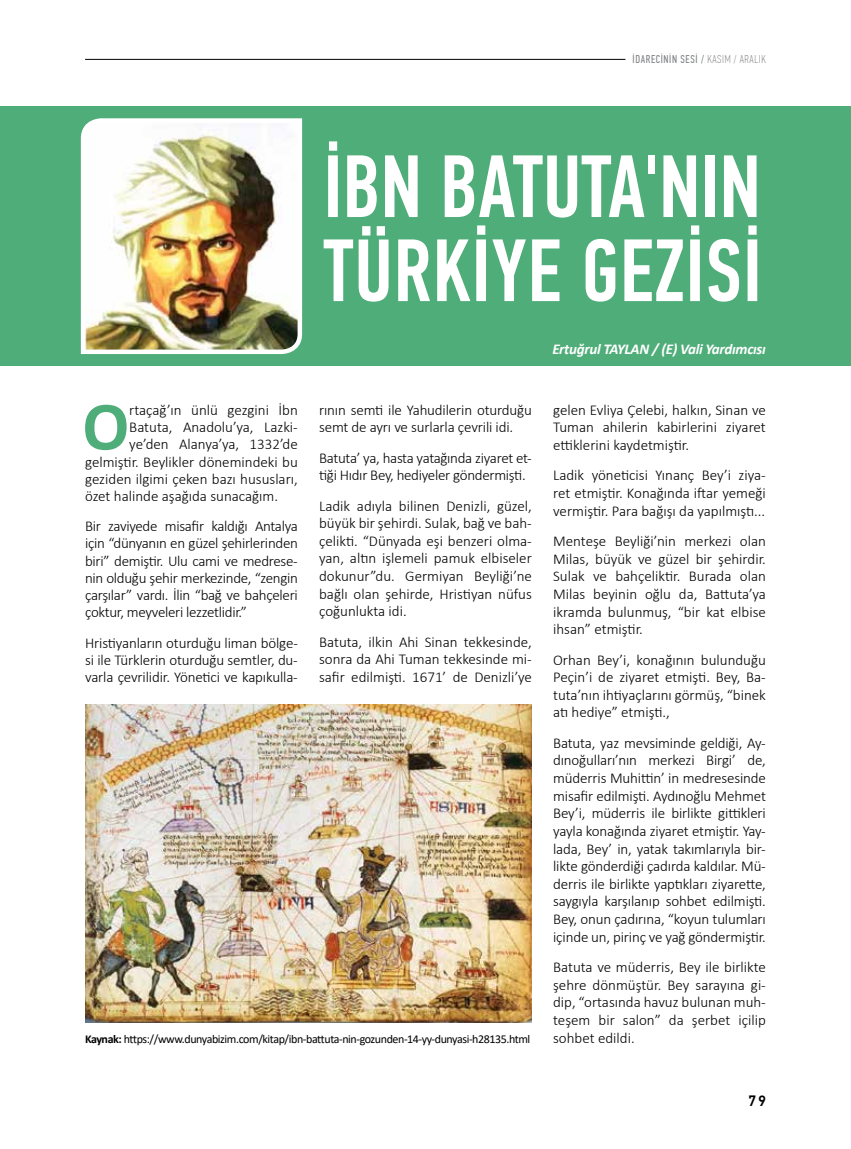
<style>
.page{position:relative;width:851px;height:1149px;background:#fff}
.page>*{position:absolute;margin:0;border:0;box-sizing:border-box;transform-origin:0 0}
.t1{font:500 88.5px/84px "PF Din Text Comp Pro";letter-spacing:.01em;color:#fff}
.t2{font:700 69.3px "Calibri";color:#4fad79}
.t3{font:300 15px/17.5px "Calibri";color:#000;text-align:justify}
.t4{font:300 15px/17.5px "Calibri";letter-spacing:-.02em;color:#000}
.t5{font:italic 700 15px "Calibri";letter-spacing:-.02em;color:#fff}
.t6{font:500 15px "PF Din Text Pro";color:#000}
.t7{font:12px "Calibri";letter-spacing:-.035em;color:#000}
.t8{font:11.25px "PF Din Text Comp Pro";letter-spacing:.055em;color:#808285}
.s1{font-weight:100}
.s2{font-weight:700}
</style>
<div class="page">
<hr style="left:85px;top:59px;width:540px;height:1px;background:#000">
<div style="left:0;top:106px;width:850px;height:260px;background:#4fad79"></div>
<img style="left:80px;top:118px;width:223px;height:236px">
<img style="left:85px;top:704px;width:446px;height:318px">
<p class="t8" style="left:632px;top:53px;width:135px">İDARECİNİN SESİ / <span class="s1">KASIM / ARALIK</span></p>
<h1 class="t1" style="left:323px;top:146px;width:440px">İBN BATUTA'NIN<br>TÜRKİYE GEZİSİ</h1>
<h2 class="t2" style="left:82px;top:377px;width:48px">O</h2>
<p class="t3" style="left:129px;top:401px;width:170px">rtaçağ’ın ünlü gezgini İbn</p>
<p class="t3" style="left:129px;top:418px;width:170px">Batuta, Anadolu’ya, Lazki-</p>
<p class="t3" style="left:129px;top:435px;width:170px">ye’den Alanya’ya, 1332’de</p>
<p class="t3" style="left:85px;top:452px;width:214px">gelmiştir. Beylikler dönemindeki bu</p>
<p class="t3" style="left:85px;top:470px;width:214px">geziden ilgimi çeken bazı hususları,</p>
<p class="t3" style="left:85px;top:487px;width:194px">özet halinde aşağıda sunacağım.</p>
<p class="t3" style="left:85px;top:517px;width:214px">Bir zaviyede misafir kaldığı Antalya için “dünyanın en güzel şehirlerinden biri” demiştir. Ulu cami ve medrese&shy;nin olduğu şehir merkezinde, “zengin çarşılar” vardı. İlin “bağ ve bahçeleri çoktur, meyveleri lezzetlidir.”</p>
<p class="t3" style="left:85px;top:633px;width:214px">Hristiyanların oturduğu liman bölge&shy;si ile Türklerin oturduğu semtler, du&shy;varla çevrilidir. Yönetici ve kapıkulla-</p>
<p class="t3" style="left:319px;top:401px;width:214px">rının semti ile Yahudilerin oturduğu semt de ayrı ve surlarla çevrili idi.</p>
<p class="t4" style="left:319px;top:448px;width:214px">Batuta’ ya, hasta yatağında ziyaret et&shy;tiği Hıdır Bey, hediyeler göndermişti.</p>
<p class="t3" style="left:319px;top:496px;width:214px">Ladik adıyla bilinen Denizli, güzel, büyük bir şehirdi. Sulak, bağ ve bah&shy;çelikti. “Dünyada eşi benzeri olma&shy;yan, altın işlemeli pamuk elbiseler dokunur”du. Germiyan Beyliği’ne bağlı olan şehirde, Hristiyan nüfus çoğunlukta idi.</p>
<p class="t3" style="left:319px;top:632px;width:214px">Batuta, ilkin Ahi Sinan tekkesinde, sonra da Ahi Tuman tekkesinde mi&shy;safir edilmişti. 1671’ de Denizli’ye</p>
<p class="t7" style="left:85px;top:1029px;width:446px"><span class="s2">Kaynak:</span> https://www.dunyabizim.com/kitap/ibn-battuta-nin-gozunden-14-yy-dunyasi-h28135.html</p>
<p class="t5" style="left:552px;top:338px;width:215px">Ertuğrul TAYLAN / (E) Vali Yardımcısı</p>
<p class="t3" style="left:553px;top:401px;width:214px">gelen Evliya Çelebi, halkın, Sinan ve Tuman ahilerin kabirlerini ziyaret ettiklerini kaydetmiştir.</p>
<p class="t3" style="left:553px;top:466px;width:214px">Ladik yöneticisi Yınanç Bey’i ziya&shy;ret etmiştir. Konağında iftar yemeği vermiştir. Para bağışı da yapılmıştı...</p>
<p class="t3" style="left:553px;top:532px;width:214px">Menteşe Beyliği’nin merkezi olan Milas, büyük ve güzel bir şehirdir.<br>Sulak ve bahçeliktir. Burada olan Milas beyinin oğlu da, Battuta’ya ikramda bulunmuş, “bir kat elbise ihsan” etmiştir.</p>
<p class="t3" style="left:553px;top:650px;width:214px">Orhan Bey’i, konağının bulunduğu Peçin’i de ziyaret etmişti. Bey, Ba&shy;tuta’nın ihtiyaçlarını görmüş, “binek atı hediye” etmişti.,</p>
<p class="t3" style="left:553px;top:733px;width:214px">Batuta, yaz mevsiminde geldiği, Ay&shy;dınoğulları’nın merkezi Birgi’ de, müderris Muhittin’ in medresesinde misafir edilmişti. Aydınoğlu Mehmet Bey’i, müderris ile birlikte gittikleri yayla konağında ziyaret etmiştir. Yay&shy;lada, Bey’ in, yatak takımlarıyla bir&shy;likte gönderdiği çadırda kaldılar. Mü&shy;derris ile birlikte yaptıkları ziyarette, saygıyla karşılanıp sohbet edilmişti.<br>Bey, onun çadırına, “koyun tulumları içinde un, pirinç ve yağ göndermiştir.</p>
<p class="t3" style="left:553px;top:957px;width:214px">Batuta ve müderris, Bey ile birlikte şehre dönmüştür. Bey sarayına gi&shy;dip, “ortasında havuz bulunan muh&shy;teşem bir salon” da şerbet içilip sohbet edildi.</p>
<p class="t6" style="left:748px;top:1091px;width:19px">79</p>
</div>
